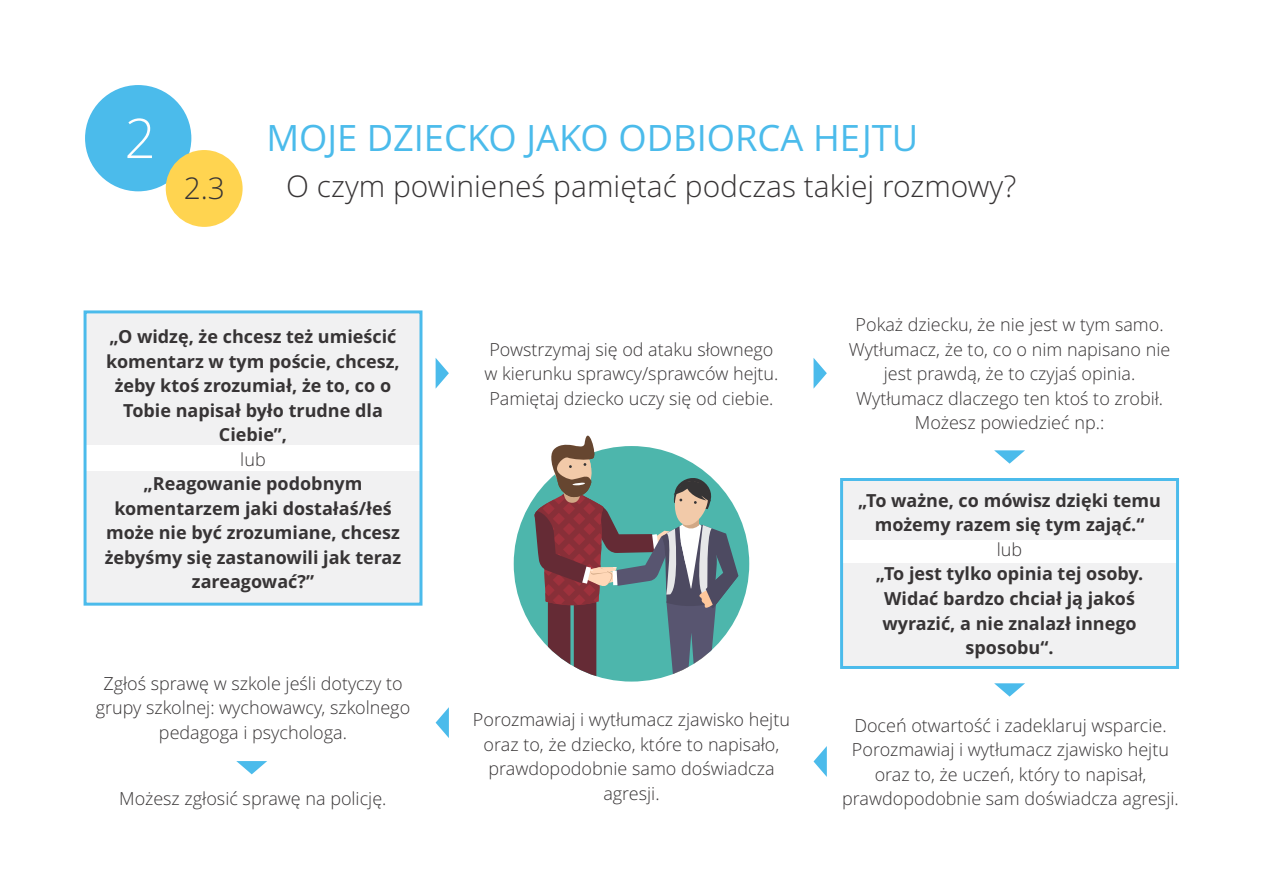
<style>
.page{position:relative;width:1263px;height:893px;background:#fff}
.page>*{position:absolute;margin:0;border:0;box-sizing:border-box;transform-origin:0 0}
.t1{font:300 54.75px "Open Sans";color:#fefefe}
.t2{font:36.3px "Open Sans";color:#4bbbeb}
.t3{font:300 30px "Open Sans";color:#373435}
.t4{font:300 18px/24.5px "Open Sans";color:#373435;text-align:center}
.t5{font:700 18px/24.5px "Open Sans";color:#373435;text-align:center}
</style>
<div class="page">
<svg style="left:436px;top:358px;width:13px;height:30px"></svg>
<svg style="left:813px;top:358px;width:14px;height:31px"></svg>
<svg style="left:994px;top:450px;width:31px;height:14px"></svg>
<svg style="left:813px;top:746px;width:14px;height:31px"></svg>
<svg style="left:436px;top:707px;width:13px;height:31px"></svg>
<svg style="left:236px;top:761px;width:31px;height:13px"></svg>
<div style="left:85px;top:85px;width:106px;height:106px;background:#4bbbeb;border-radius:50%"></div>
<div style="left:166px;top:150px;width:77px;height:77px;background:#ffd450;border-radius:50%"></div>
<div style="left:85px;top:312px;width:336px;height:133px;background:#f1f1f2"></div>
<div style="left:85px;top:471px;width:336px;height:133px;background:#f1f1f2"></div>
<div style="left:84px;top:310px;width:338px;height:296px;border:3px solid #4bbbeb"></div>
<div style="left:841px;top:563px;width:336px;height:104px;background:#f1f1f2"></div>
<div style="left:841px;top:479px;width:336px;height:61px;background:#f1f1f2"></div>
<div style="left:840px;top:478px;width:339px;height:191px;border:3px solid #4bbbeb"></div>
<svg style="left:994px;top:683px;width:31px;height:14px"></svg>
<div style="left:514px;top:446px;width:235px;height:236px;background:#4db6ac;border-radius:50%"></div>
<svg style="left:533px;top:435px;width:205px;height:247px"></svg>
<h1 class="t1" style="left:124px;top:116px;width:33px">2</h1>
<h3 class="t3" style="left:184px;top:176px;width:43px">2.3</h3>
<h2 class="t2" style="left:266px;top:123px;width:653px">MOJE DZIECKO JAKO ODBIORCA HEJTU</h2>
<h3 class="t3" style="left:286px;top:174px;width:732px">O czym powinieneś pamiętać podczas takiej rozmowy?</h3>
<p class="t5" style="left:106px;top:326px;width:295px">„O widzę, że chcesz też umieścić komentarz w tym poście, chcesz, żeby ktoś zrozumiał, że to, co o<br>Tobie napisał było trudne dla<br>Ciebie”,</p>
<p class="t4" style="left:240px;top:449px;width:27px">lub</p>
<p class="t5" style="left:105px;top:473px;width:298px">„Reagowanie podobnym komentarzem jaki dostałaś/łeś może nie być zrozumiane, chcesz żebyśmy się zastanowili jak teraz zareagować?”</p>
<p class="t4" style="left:96px;top:673px;width:316px">Zgłoś sprawę w szkole jeśli dotyczy to grupy szkolnej: wychowawcy, szkolnego pedagoga i psychologa.</p>
<p class="t4" style="left:484px;top:339px;width:296px;text-align:left">Powstrzymaj się od ataku słownego w kierunku sprawcy/sprawców hejtu.<br>Pamiętaj dziecko uczy się od ciebie.</p>
<p class="t4" style="left:473px;top:709px;width:319px">Porozmawiaj i wytłumacz zjawisko hejtu oraz to, że dziecko, które to napisało, prawdopodobnie samo doświadcza</p>
<p class="t4" style="left:119px;top:788px;width:269px">Możesz zgłosić sprawę na policję.</p>
<p class="t4" style="left:603px;top:783px;width:58px">agresji.</p>
<p class="t4" style="left:849px;top:314px;width:323px">Pokaż dziecku, że nie jest w tym samo.<br>Wytłumacz, że to, co o nim napisano nie jest prawdą, że to czyjaś opinia.<br>Wytłumacz dlaczego ten ktoś to zrobił.<br>Możesz powiedzieć np.:</p>
<p class="t5" style="left:858px;top:490px;width:304px">„To ważne, co mówisz dzięki temu możemy razem się tym zająć.“</p>
<p class="t4" style="left:997px;top:539px;width:27px">lub</p>
<p class="t5" style="left:876px;top:563px;width:269px">„To jest tylko opinia tej osoby.<br>Widać bardzo chciał ją jakoś wyrazić, a nie znalazł innego sposobu“.</p>
<p class="t4" style="left:842px;top:715px;width:338px">Doceń otwartość i zadeklaruj wsparcie.<br>Porozmawiaj i wytłumacz zjawisko hejtu oraz to, że uczeń, który to napisał, prawdopodobnie sam doświadcza agresji.</p>
</div>
